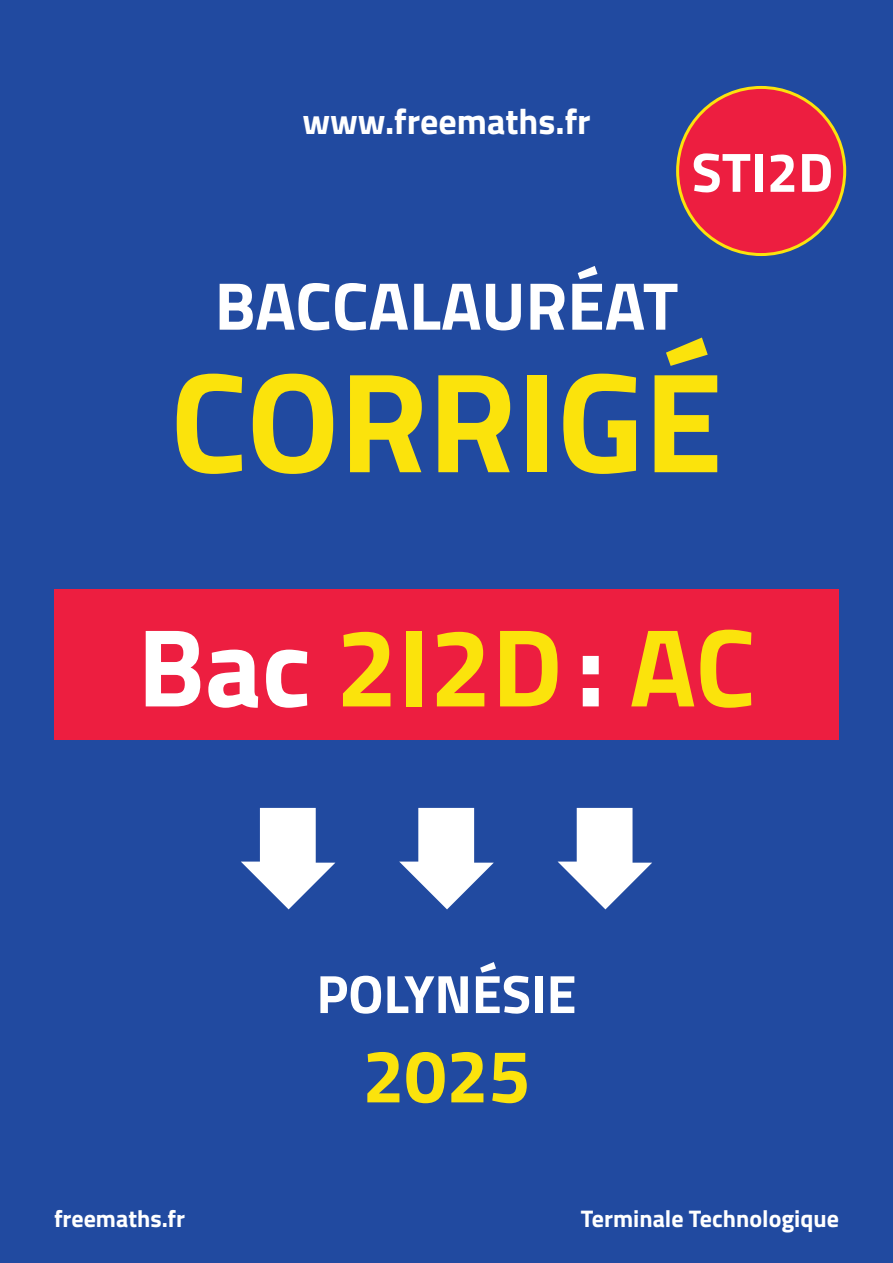
<style>
.page{position:relative;width:893px;height:1263px;background:#214aa0}
.page>*{position:absolute;margin:0;border:0;box-sizing:border-box;transform-origin:0 0}
.t1{font:700 142.5px "Titillium";color:#fbe30c}
.t2{font:700 111px "Titillium";color:#fbe30c}
.t3{font:700 75px "Titillium";color:#fbe30c}
.t4{font:700 67.5px "Titillium";color:#fff}
.t5{font:700 55.5px "Titillium";color:#fff}
.t6{font:700 54px "Titillium";color:#fff}
.t7{font:700 36px "Titillium";color:#fff}
.t8{font:700 24px "Titillium";color:#fff}
.s1{color:#fff}
</style>
<div class="page">
<svg style="left:241px;top:808px;width:94px;height:101px"></svg>
<svg style="left:399px;top:808px;width:95px;height:101px"></svg>
<svg style="left:558px;top:808px;width:94px;height:101px"></svg>
<div style="left:54px;top:589px;width:785px;height:151px;background:#ed1e40"></div>
<div style="left:678px;top:87px;width:167px;height:168px;background:#ed1e40;border-radius:50%"></div>
<h3 class="t7" style="left:302px;top:94px;width:290px">www.freemaths.fr</h3>
<h3 class="t5" style="left:692px;top:130px;width:143px">STI2D</h3>
<h3 class="t4" style="left:215px;top:254px;width:465px">BACCALAURÉAT</h3>
<h1 class="t1" style="left:170px;top:313px;width:554px">CORRIGÉ</h1>
<h2 class="t2" style="left:137px;top:583px;width:619px"><span class="s1">Bac</span> 2I2D<span class="s1">:</span> AC</h2>
<p class="t6" style="left:316px;top:953px;width:262px">POLYNÉSIE</p>
<h3 class="t3" style="left:362px;top:1019px;width:169px">2025</h3>
<p class="t8" style="left:54px;top:1200px;width:133px">freemaths.fr</p>
<p class="t8" style="left:581px;top:1200px;width:260px">Terminale Technologique</p>
</div>
